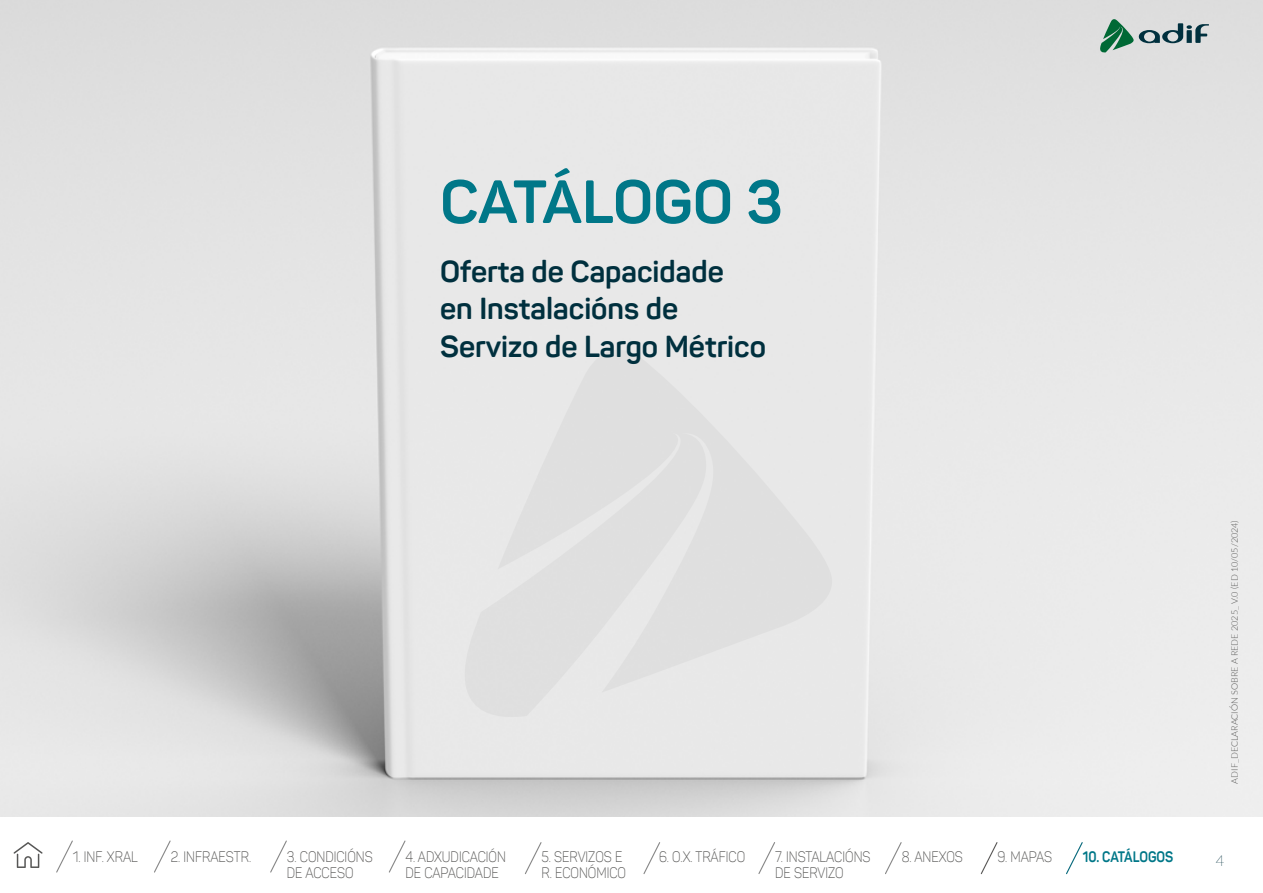
<style>
.page{position:relative;width:1263px;height:893px;background:#fff}
.page>*{position:absolute;margin:0;border:0;box-sizing:border-box;transform-origin:0 0}
.t1{font:700 60px "Panton";letter-spacing:-.005em;color:#078}
.t2{font:700 30px/37.5px "Panton";color:#00303e}
.t3{font:300 15px/16.5px "Panton";color:#575756;scale:.86 1}
.t4{font:300 15px "Panton";color:#585756;scale:.86 1}
.t5{font:700 15px "Panton";color:#078;scale:.86 1}
.t6{font:100 15px "Lato";color:#00303e}
.t7{font:300 9px "Lato";color:#575756}
</style>
<div class="page">
<img style="left:0;top:0;width:1263px;height:816px">
<svg style="left:442px;top:342px;width:391px;height:377px;background:#e3e3e3"></svg>
<svg style="left:885px;top:842px;width:17px;height:32px"></svg>
<svg style="left:980px;top:842px;width:18px;height:33px"></svg>
<svg style="left:154px;top:840px;width:17px;height:33px"></svg>
<svg style="left:389px;top:840px;width:17px;height:33px"></svg>
<svg style="left:525px;top:842px;width:17px;height:32px"></svg>
<svg style="left:1066px;top:842px;width:17px;height:33px"></svg>
<svg style="left:56px;top:840px;width:17px;height:33px"></svg>
<svg style="left:643px;top:842px;width:18px;height:32px"></svg>
<svg style="left:270px;top:840px;width:17px;height:33px"></svg>
<svg style="left:758px;top:842px;width:17px;height:32px"></svg>
<svg style="left:14px;top:842px;width:29px;height:26px"></svg>
<svg style="left:1098px;top:18px;width:111px;height:35px;background:#9fb5af"></svg>
<h1 class="t1" style="left:440px;top:164px;width:344px">CATÁLOGO 3</h1>
<h2 class="t2" style="left:440px;top:252px;width:327px">Oferta de Capacidade<br>en Instalacións de<br>Servizo de Largo Métrico</h2>
<p class="t3" style="left:73px;top:848px;width:77px">1. INF. XRAL</p>
<p class="t4" style="left:287px;top:847px;width:101px">3. CONDICIÓNS</p>
<p class="t3" style="left:659px;top:848px;width:102px">6. O.X. TRÁFICO</p>
<p class="t5" style="left:1083px;top:847px;width:107px">10. CATÁLOGOS</p>
<p class="t4" style="left:287px;top:864px;width:79px">DE ACCESO</p>
<p class="t3" style="left:775px;top:848px;width:112px">7. INSTALACIÓNS<br>DE SERVIZO</p>
<p class="t3" style="left:171px;top:848px;width:95px">2. INFRAESTR.</p>
<p class="t4" style="left:405px;top:847px;width:118px">4. ADXUDICACIÓN</p>
<p class="t3" style="left:902px;top:848px;width:73px">8. ANEXOS</p>
<p class="t3" style="left:997px;top:848px;width:65px">9. MAPAS</p>
<p class="t4" style="left:405px;top:864px;width:110px">DE CAPACIDADE</p>
<p class="t3" style="left:542px;top:848px;width:100px">5. SERVIZOS E<br>R. ECONÓMICO</p>
<p class="t7" style="left:1228px;top:783px;width:265px;rotate:-90deg">ADIF_DECLARACIÓN SOBRE A REDE 2025_ V.0 (ED 10/05/2024)</p>
<p class="t7" style="left:1226px;top:783px;width:181px;rotate:-90deg">ADIF_DECLARACIÓN SOBRE LA RED 2021_</p>
<p class="t6" style="left:1216px;top:850px;width:10px">4</p>
</div>
